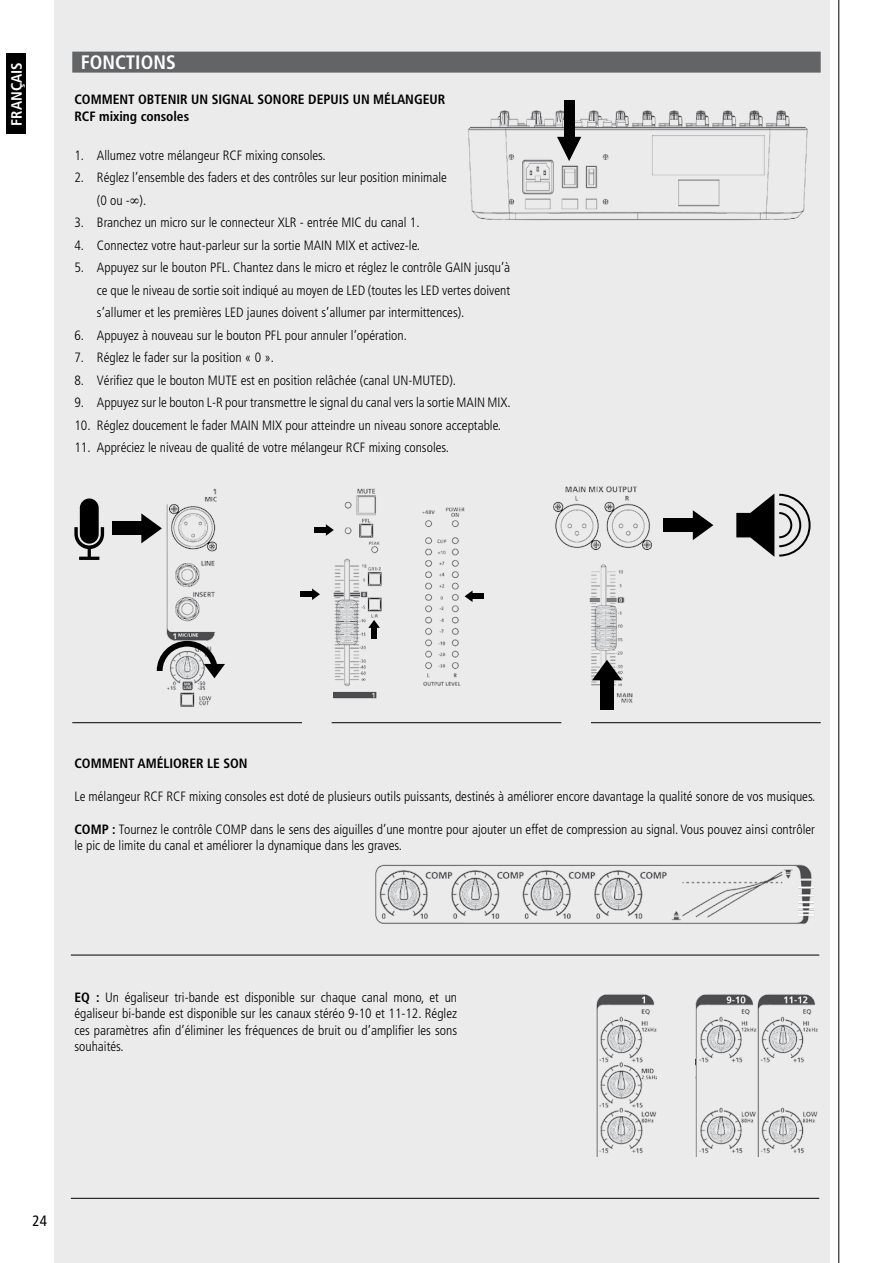
<style>
.page{position:relative;width:893px;height:1263px;background:#fff}
.page>*{position:absolute;margin:0;border:0;box-sizing:border-box;transform-origin:0 0}
.t1{font:700 condensed 19.5px "Frutiger";color:#fff}
.t2{font:700 condensed 15px "Frutiger";color:#fff}
.t3{font:condensed 15px "Frutiger";color:#000}
.t4{font:300 condensed 13.5px/16.5px "Frutiger";color:#000}
.t5{font:700 condensed 13.5px/16.5px "Frutiger";color:#000}
.s1{font-weight:700}
</style>
<div class="page">
<div style="left:54px;top:0;width:775px;height:1263px;background:#ebebec"></div>
<hr style="left:838px;top:0;width:1px;height:1263px;background:#000">
<div style="left:6px;top:54px;width:20px;height:80px;background:#000"></div>
<div style="left:72px;top:52px;width:749px;height:21px;background:#636466"></div>
<img style="left:334px;top:488px;width:47px;height:211px">
<img style="left:422px;top:507px;width:43px;height:179px">
<svg style="left:326px;top:524px;width:8px;height:12px"></svg>
<div style="left:314px;top:527px;width:13px;height:5px;background:#000"></div>
<svg style="left:312px;top:588px;width:8px;height:12px"></svg>
<div style="left:301px;top:592px;width:12px;height:5px;background:#000"></div>
<svg style="left:465px;top:590px;width:8px;height:12px"></svg>
<div style="left:471px;top:594px;width:13px;height:5px;background:#000"></div>
<svg style="left:368px;top:620px;width:12px;height:8px"></svg>
<div style="left:372px;top:627px;width:5px;height:12px;background:#000"></div>
<img style="left:553px;top:486px;width:100px;height:64px">
<img style="left:589px;top:564px;width:44px;height:139px">
<svg style="left:693px;top:510px;width:20px;height:30px"></svg>
<div style="left:663px;top:519px;width:33px;height:13px;background:#000"></div>
<svg style="left:592px;top:660px;width:30px;height:20px"></svg>
<div style="left:600px;top:677px;width:14px;height:33px;background:#000"></div>
<svg style="left:736px;top:493px;width:75px;height:64px"></svg>
<img style="left:166px;top:488px;width:51px;height:218px">
<svg style="left:141px;top:513px;width:21px;height:30px"></svg>
<div style="left:112px;top:522px;width:33px;height:13px;background:#000"></div>
<div style="left:80px;top:498px;width:19px;height:46px;background:#000;border-radius:9px"></div>
<svg style="left:74px;top:527px;width:30px;height:33px"></svg>
<svg style="left:157px;top:641px;width:68px;height:37px"></svg>
<img style="left:468px;top:104px;width:340px;height:117px">
<svg style="left:557px;top:137px;width:24px;height:24px"></svg>
<div style="left:564px;top:100px;width:10px;height:39px;background:#000"></div>
<img style="left:375px;top:864px;width:439px;height:60px">
<img style="left:596px;top:994px;width:60px;height:162px">
<img style="left:695px;top:994px;width:123px;height:162px">
<hr style="left:72px;top:722px;width:230px;height:1px;background:#000">
<hr style="left:71px;top:955px;width:748px;height:1px;background:#000">
<hr style="left:71px;top:1198px;width:748px;height:1px;background:#000">
<hr style="left:332px;top:722px;width:229px;height:1px;background:#000">
<hr style="left:591px;top:722px;width:230px;height:1px;background:#000">
<p class="t2" style="left:8px;top:126px;width:65px;rotate:-90deg">FRANÇAIS</p>
<h1 class="t1" style="left:81px;top:50px;width:96px">FONCTIONS</h1>
<p class="t5" style="left:74px;top:91px;width:372px">COMMENT OBTENIR UN SIGNAL SONORE DEPUIS UN MÉLANGEUR<br>RCF mixing consoles</p>
<p class="t4" style="left:74px;top:147px;width:253px">1. Allumez votre mélangeur RCF mixing consoles.</p>
<p class="t4" style="left:97px;top:167px;width:352px;line-height:22.5px;text-indent:-23px">2. Réglez l’ensemble des faders et des contrôles sur leur position minimale (0 ou -∞).</p>
<p class="t4" style="left:74px;top:215px;width:347px">3. Branchez un micro sur le connecteur XLR - entrée MIC du canal 1.</p>
<p class="t4" style="left:74px;top:237px;width:347px">4. Connectez votre haut-parleur sur la sortie MAIN MIX et activez-le.</p>
<p class="t4" style="left:97px;top:257px;width:415px;line-height:22.5px;text-align:justify;text-indent:-23px">5. Appuyez sur le bouton PFL. Chantez dans le micro et réglez le contrôle GAIN jusqu’à ce que le niveau de sortie soit indiqué au moyen de LED (toutes les LED vertes doivent s’allumer et les premières LED jaunes doivent s’allumer par intermittences).</p>
<p class="t4" style="left:74px;top:327px;width:334px">6. Appuyez à nouveau sur le bouton PFL pour annuler l’opération.</p>
<p class="t4" style="left:74px;top:350px;width:201px">7. Réglez le fader sur la position « 0 ».</p>
<p class="t4" style="left:74px;top:372px;width:383px">8. Vérifiez que le bouton MUTE est en position relâchée (canal UN-MUTED).</p>
<p class="t4" style="left:74px;top:395px;width:438px">9. Appuyez sur le bouton L-R pour transmettre le signal du canal vers la sortie MAIN MIX.</p>
<p class="t4" style="left:74px;top:417px;width:428px">10. Réglez doucement le fader MAIN MIX pour atteindre un niveau sonore acceptable.</p>
<p class="t4" style="left:74px;top:440px;width:376px">11. Appréciez le niveau de qualité de votre mélangeur RCF mixing consoles.</p>
<p class="t5" style="left:74px;top:755px;width:175px">COMMENT AMÉLIORER LE SON</p>
<p class="t4" style="left:74px;top:788px;width:743px">Le mélangeur RCF RCF mixing consoles est doté de plusieurs outils puissants, destinés à améliorer encore davantage la qualité sonore de vos musiques.</p>
<p class="t4" style="left:74px;top:821px;width:742px"><span class="s1">COMP :</span> Tournez le contrôle COMP dans le sens des aiguilles d’une montre pour ajouter un effet de compression au signal. Vous pouvez ainsi contrôler le pic de limite du canal et améliorer la dynamique dans les graves.</p>
<p class="t4" style="left:74px;top:989px;width:384px;text-align:justify"><span class="s1">EQ :</span> Un égaliseur tri-bande est disponible sur chaque canal mono, et un égaliseur bi-bande est disponible sur les canaux stéréo 9-10 et 11-12. Réglez ces paramètres afin d’éliminer les fréquences de bruit ou d’amplifier les sons souhaités.</p>
<p class="t3" style="left:33px;top:1211px;width:16px">24</p>
</div>
